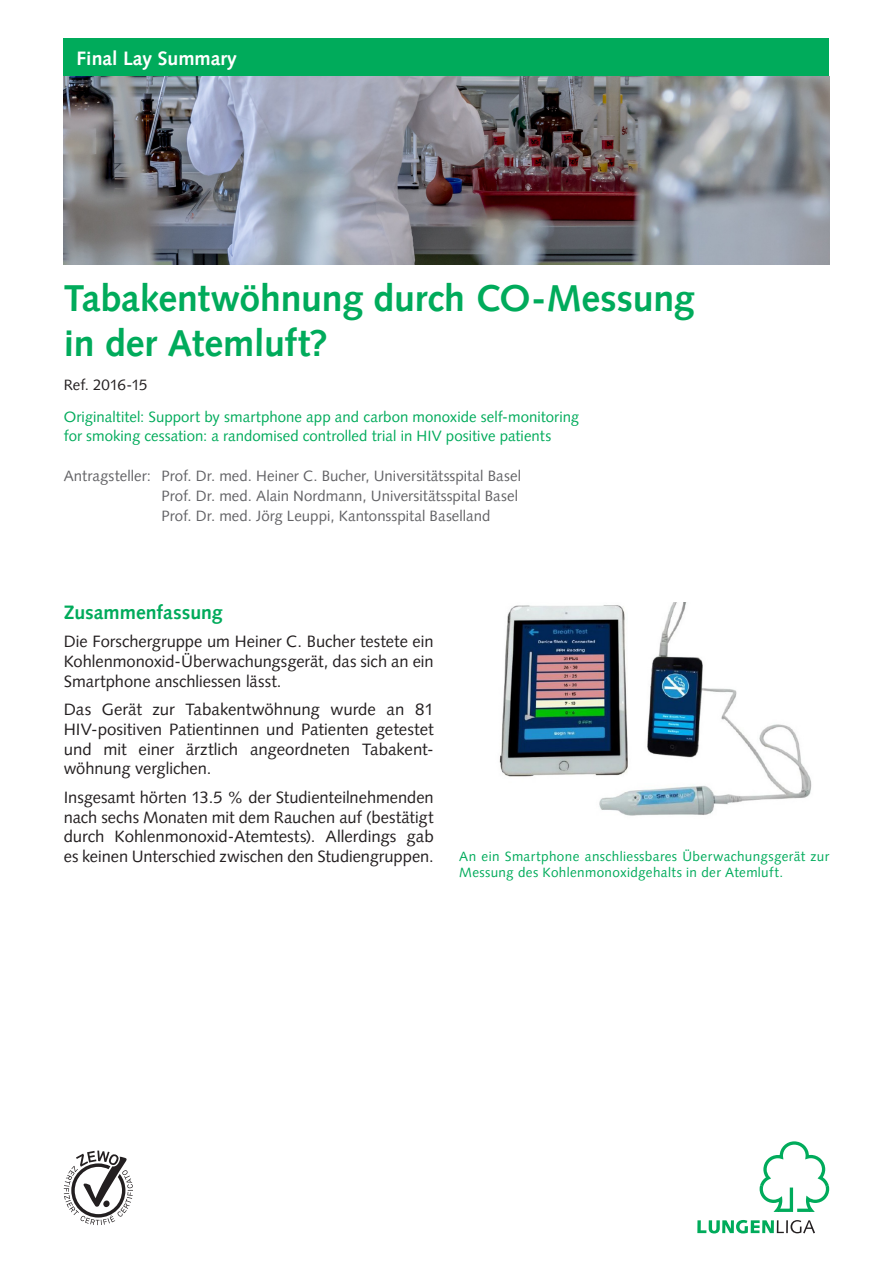
<style>
.page{position:relative;width:893px;height:1263px;background:#fff}
.page>*{position:absolute;margin:0;border:0;box-sizing:border-box;transform-origin:0 0}
.Haupttitel{font:700 37.5px/45px "Syntax LT Pro";letter-spacing:-.005em;color:#00ab5b}
.t1{font:700 19.5px "Syntax LT Pro";color:#fff}
.Fliesstext{font:700 19.5px "Syntax LT Pro";color:#00ab5b}
.Fliesstext-2{font:16.5px/19.8px "Syntax LT Pro";color:#231f20;text-align:justify}
.Antragsteller{font:15px "Syntax LT Pro";letter-spacing:.005em;color:#636366}
.Orginaltitel{font:15px/19.8px "Syntax LT Pro";letter-spacing:.005em;color:#00ab5b}
.Datum{font:15px "Syntax LT Pro";letter-spacing:-.005em;color:#231f20}
.Fliesstext-3{font:13.5px/16.2px "Syntax LT Pro";letter-spacing:.025em;color:#00ab5b}
</style>
<div class="page">
<div style="left:64px;top:38px;width:765px;height:39px;background:#00ab5b"></div>
<svg style="left:64px;top:1150px;width:69px;height:75px"></svg>
<svg style="left:697px;top:1220px;width:118px;height:13px"></svg>
<svg style="left:760px;top:1141px;width:69px;height:71px"></svg>
<img style="left:499px;top:602px;width:313px;height:214px">
<img style="left:64px;top:77px;width:765px;height:188px">
<p class="t1" style="left:77px;top:47px;width:162px">Final Lay Summary</p>
<p class="Haupttitel" style="left:64px;top:276px;width:632px">Tabakentwöhnung durch CO-Messung in der Atemluft?</p>
<p class="Datum" style="left:64px;top:376px;width:85px">Ref. 2016-15</p>
<p class="Orginaltitel" style="left:64px;top:406px;width:517px">Originaltitel: Support by smartphone app and carbon monoxide self-monitoring for smoking cessation: a randomised controlled trial in HIV positive patients</p>
<p class="Antragsteller" style="left:64px;top:467px;width:89px">Antragsteller:</p>
<p class="Antragsteller" style="left:162px;top:467px;width:361px">Prof. Dr. med. Heiner C. Bucher, Universitätsspital Basel</p>
<p class="Antragsteller" style="left:162px;top:487px;width:358px">Prof. Dr. med. Alain Nordmann, Universitätsspital Basel</p>
<p class="Antragsteller" style="left:162px;top:506px;width:331px">Prof. Dr. med. Jörg Leuppi, Kantonsspital Baselland</p>
<p class="Fliesstext" style="left:64px;top:601px;width:160px">Zusammenfassung</p>
<p class="Fliesstext-2" style="left:64px;top:632px;width:371px">Die Forschergruppe um Heiner C. Bucher testete ein Kohlenmonoxid-Überwachungsgerät, das sich an ein Smartphone anschliessen lässt.</p>
<p class="Fliesstext-2" style="left:64px;top:699px;width:371px">Das Gerät zur Tabakentwöhnung wurde an 81<br>HIV-positiven Patientinnen und Patienten getestet und mit einer ärztlich angeordneten Tabakent&shy;wöhnung verglichen.</p>
<p class="Fliesstext-2" style="left:64px;top:787px;width:371px">Insgesamt hörten 13.5 % der Studienteilnehmenden nach sechs Monaten mit dem Rauchen auf (bestätigt durch Kohlenmonoxid-Atemtests). Allerdings gab es keinen Unterschied zwischen den Studiengruppen.</p>
<p class="Fliesstext-3" style="left:459px;top:848px;width:371px">An ein Smartphone anschliessbares Überwachungsgerät zur<br>Messung des Kohlenmonoxidgehalts in der Atemluft.</p>
</div>
